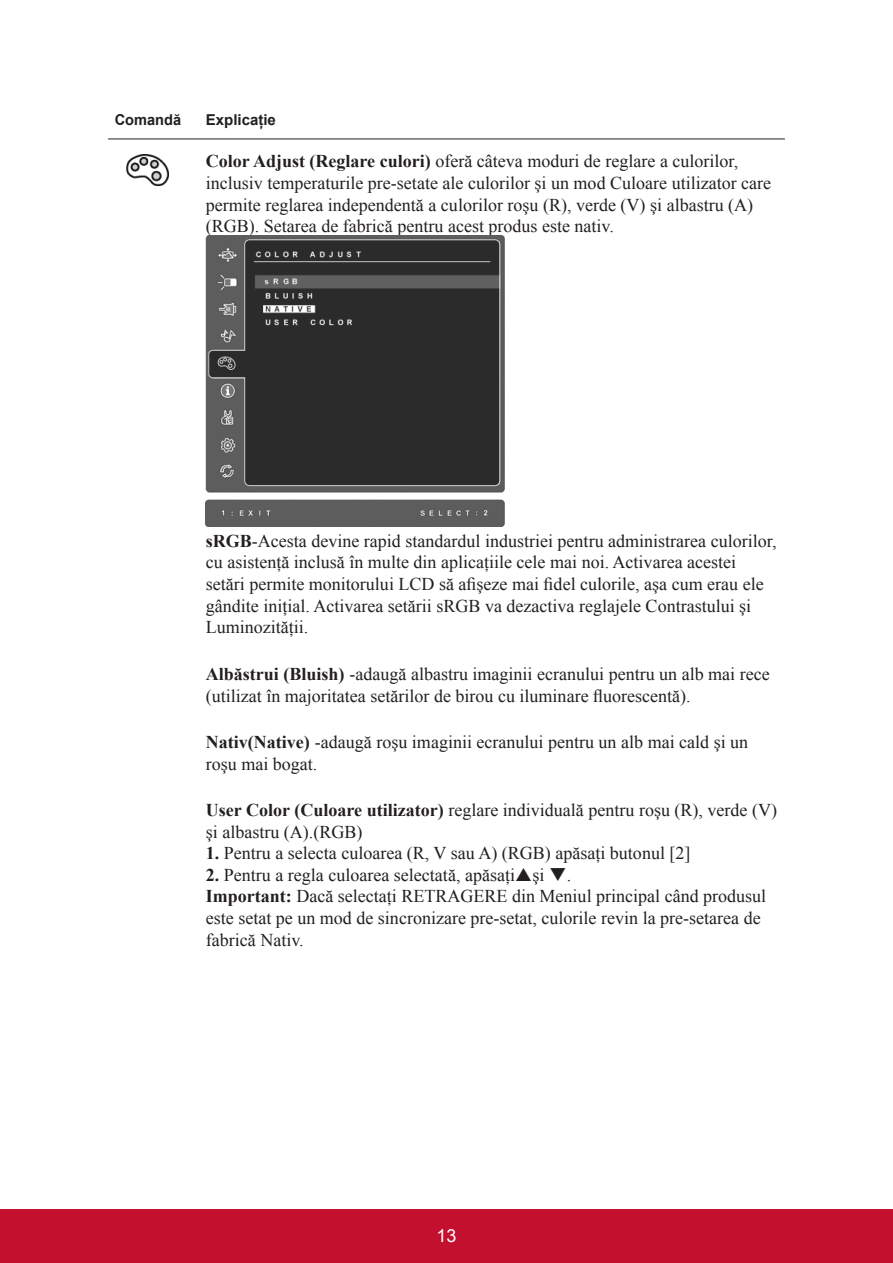
<style>
.page{position:relative;width:893px;height:1263px;background:#fff}
.page>*{position:absolute;margin:0;border:0;box-sizing:border-box;transform-origin:0 0}
.t1{font:18px/21.6px "Times New Roman";color:#231f20}
.t2{font:18px "Arial";color:#fff}
.t3{font:700 15px "Arial";color:#231f20}
.s1{font-weight:700}
</style>
<div class="page">
<div style="left:0;top:1210px;width:892px;height:53px;background:#c3102f"></div>
<img style="left:126px;top:155px;width:43px;height:31px">
<img style="left:206px;top:236px;width:298px;height:291px">
<hr style="left:108px;top:139px;width:676px;height:1px;background:#231f20">
<p class="t3" style="left:115px;top:110px;width:68px">Comandă</p>
<p class="t3" style="left:206px;top:110px;width:72px">Explicaţie</p>
<p class="t1" style="left:206px;top:150px;width:566px"><span class="s1">Color Adjust (Reglare culori)</span> oferă câteva moduri de reglare a culorilor, inclusiv temperaturile pre-setate ale culorilor şi un mod Culoare utilizator care permite reglarea independentă a culorilor roşu (R), verde (V) şi albastru (A) (RGB). Setarea de fabrică pentru acest produs este nativ.</p>
<p class="t1" style="left:206px;top:530px;width:572px"><span class="s1">sRGB</span>-Acesta devine rapid standardul industriei pentru administrarea culorilor, cu asistenţă inclusă în multe din aplicaţiile cele mai noi. Activarea acestei setări permite monitorului LCD să afişeze mai fidel culorile, aşa cum erau ele gândite iniţial. Activarea setării sRGB va dezactiva reglajele Contrastului şi Luminozităţii.</p>
<p class="t1" style="left:206px;top:663px;width:565px"><span class="s1">Albăstrui (Bluish)</span> -adaugă albastru imaginii ecranului pentru un alb mai rece (utilizat în majoritatea setărilor de birou cu iluminare fluorescentă).</p>
<p class="t1" style="left:206px;top:731px;width:543px"><span class="s1">Nativ(Native)</span> -adaugă roşu imaginii ecranului pentru un alb mai cald şi un roşu mai bogat.</p>
<p class="t1" style="left:206px;top:799px;width:572px"><span class="s1">User Color (Culoare utilizator)</span> reglare individuală pentru roşu (R), verde (V) şi albastru (A).(RGB)</p>
<p class="t1" style="left:206px;top:842px;width:486px"><span class="s1">1.</span> Pentru a selecta culoarea (R, V sau A) (RGB) apăsaţi butonul [2]</p>
<p class="t1" style="left:206px;top:863px;width:561px"><span class="s1">2.</span> Pentru a regla culoarea selectată, apăsaţi şi ❑.<br><span class="s1">Important:</span> Dacă selectaţi RETRAGERE din Meniul principal când produsul este setat pe un mod de sincronizare pre-setat, culorile revin la pre-setarea de fabrică Nativ.</p>
<p class="t2" style="left:436px;top:1223px;width:22px">13</p>
</div>
